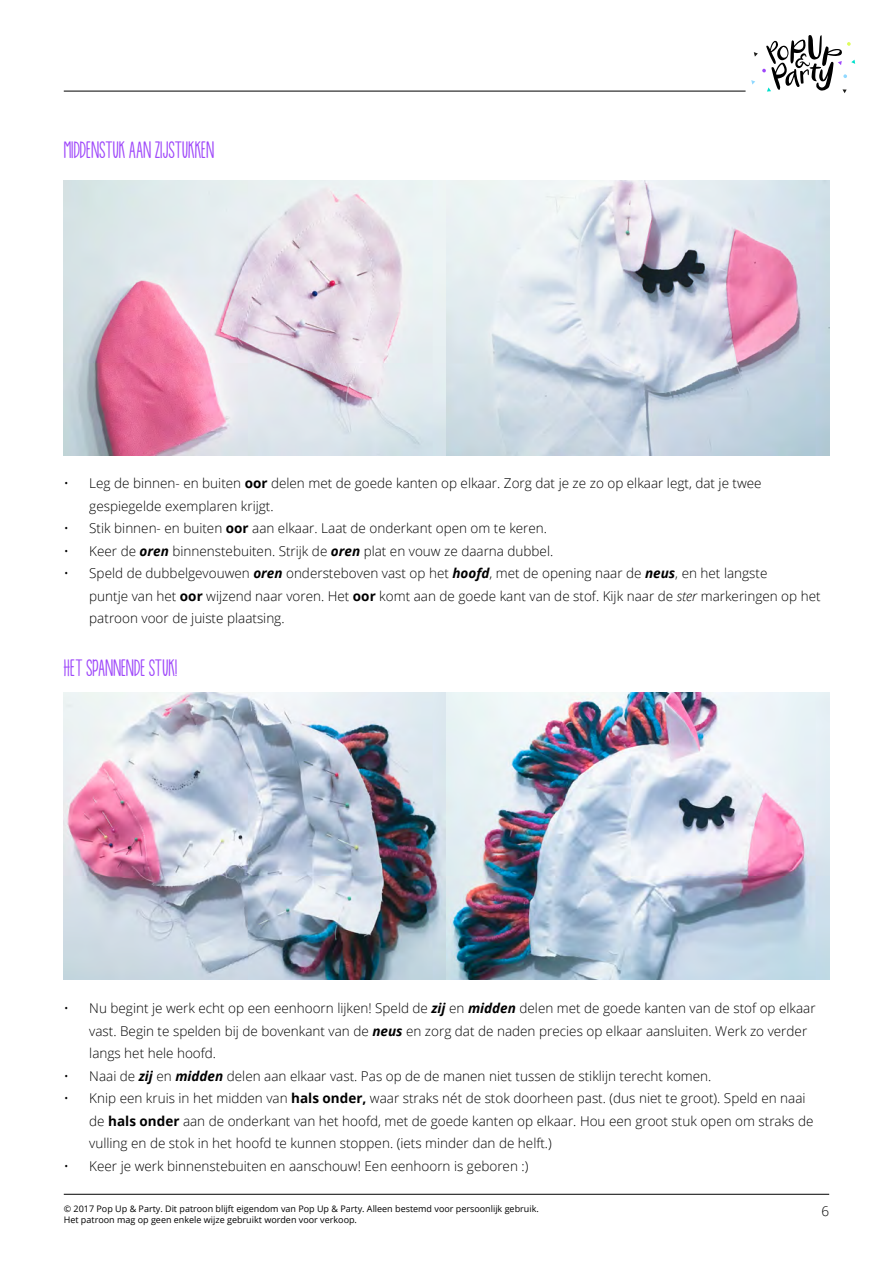
<style>
.page{position:relative;width:893px;height:1263px;background:#fff}
.page>*{position:absolute;margin:0;border:0;box-sizing:border-box;transform-origin:0 0}
.t1{font:22.5px "KG How Many Times";color:#9e47fa}
.t2{font:300 13.5px/22.5px "Open Sans";color:#000}
.t3{font:9px "Open Sans";color:#000}
.s1{font-weight:700}
.s2{font-weight:700;font-style:italic}
.s3{font-style:italic}
</style>
<div class="page">
<hr style="left:64px;top:91px;width:682px;height:1px;background:#000">
<hr style="left:64px;top:1194px;width:765px;height:1px;background:#000">
<svg style="left:751px;top:35px;width:104px;height:58px"></svg>
<img style="left:64px;top:181px;width:765px;height:274px">
<img style="left:64px;top:693px;width:765px;height:287px">
<h1 class="t1" style="left:64px;top:138px;width:152px">MIDDENSTUK AAN ZIJSTUKKEN</h1>
<p class="t2" style="left:89px;top:472px;width:674px;text-indent:-26px">• Leg de binnen- en buiten <span class="s1">oor</span> delen met de goede kanten op elkaar. Zorg dat je ze zo op elkaar legt, dat je twee gespiegelde exemplaren krijgt.</p>
<p class="t2" style="left:64px;top:517px;width:485px">• Stik binnen- en buiten <span class="s1">oor</span> aan elkaar. Laat de onderkant open om te keren.</p>
<p class="t2" style="left:64px;top:539px;width:491px">• Keer de <span class="s2">oren</span> binnenstebuiten. Strijk de <span class="s2">oren</span> plat en vouw ze daarna dubbel.</p>
<p class="t2" style="left:89px;top:562px;width:733px;text-indent:-26px">• Speld de dubbelgevouwen <span class="s2">oren</span> ondersteboven vast op het <span class="s2">hoofd</span>, met de opening naar de <span class="s2">neus</span>, en het langste<br>puntje van het <span class="s1">oor</span> wijzend naar voren. Het <span class="s1">oor</span> komt aan de goede kant van de stof. Kijk naar de <span class="s3">ster</span> markeringen op het patroon voor de juiste plaatsing.</p>
<h1 class="t1" style="left:64px;top:655px;width:115px">HET SPANNENDE STUK!</h1>
<p class="t2" style="left:89px;top:996px;width:728px;text-indent:-26px">• Nu begint je werk echt op een eenhoorn lijken! Speld de <span class="s2">zij</span> en <span class="s2">midden</span> delen met de goede kanten van de stof op elkaar vast. Begin te spelden bij de bovenkant van de <span class="s2">neus</span> en zorg dat de naden precies op elkaar aansluiten. Werk zo verder langs het hele hoofd.</p>
<p class="t2" style="left:64px;top:1064px;width:649px">• Naai de <span class="s2">zij</span> en <span class="s2">midden</span> delen aan elkaar vast. Pas op de de manen niet tussen de stiklijn terecht komen.</p>
<p class="t2" style="left:89px;top:1086px;width:726px;text-indent:-26px">• Knip een kruis in het midden van <span class="s1">hals onder,</span> waar straks nét de stok doorheen past. (dus niet te groot). Speld en naai de <span class="s1">hals onder</span> aan de onderkant van het hoofd, met de goede kanten op elkaar. Hou een groot stuk open om straks de vulling en de stok in het hoofd te kunnen stoppen. (iets minder dan de helft.)</p>
<p class="t2" style="left:64px;top:1154px;width:466px">• Keer je werk binnenstebuiten en aanschouw! Een eenhoorn is geboren :)</p>
<p class="t3" style="left:64px;top:1203px;width:476px">© 2017 Pop Up &amp; Party. Dit patroon blijft eigendom van Pop Up &amp; Party. Alleen bestemd voor persoonlijk gebruik.</p>
<p class="t2" style="left:821px;top:1199px;width:9px">6</p>
<p class="t3" style="left:64px;top:1213px;width:295px">Het patroon mag op geen enkele wijze gebruikt worden voor verkoop.</p>
</div>
